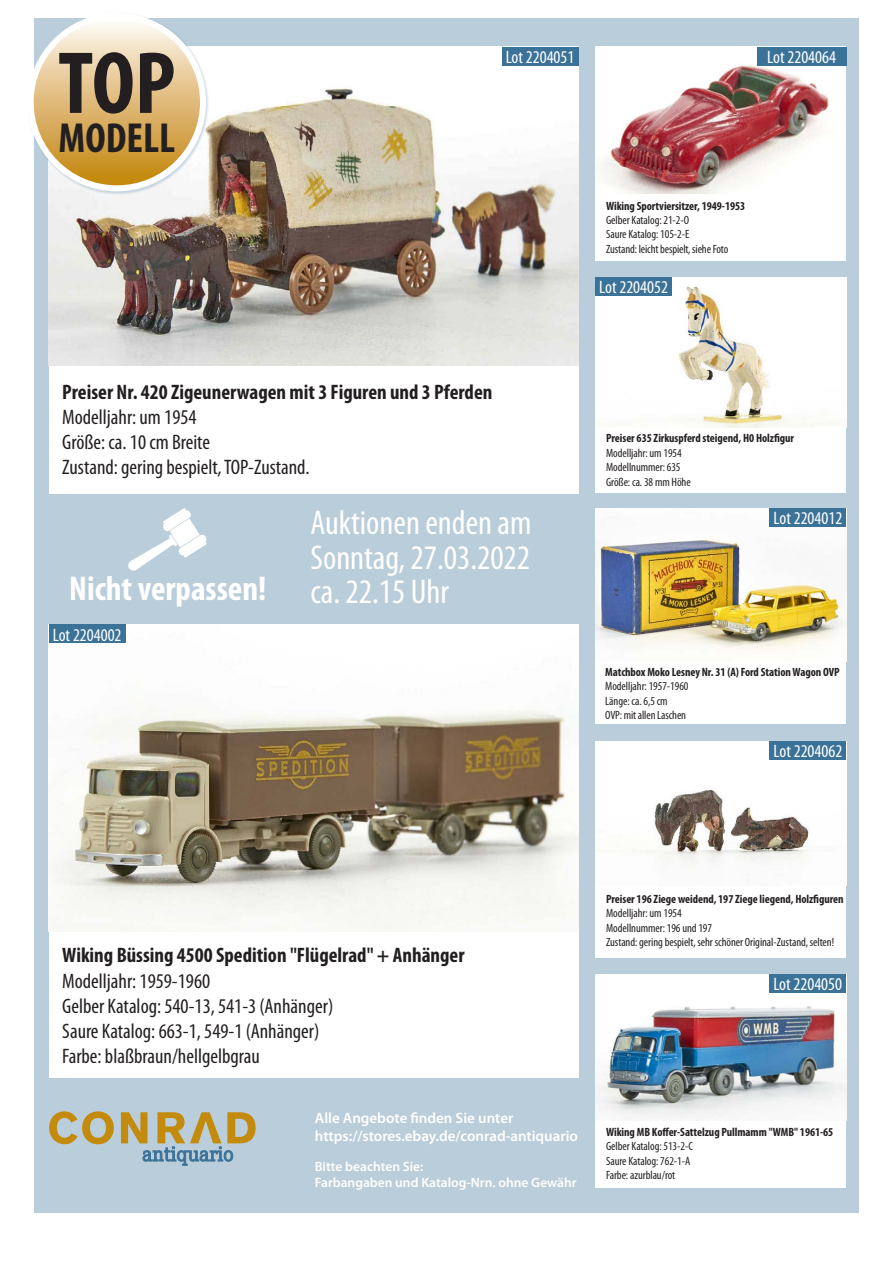
<style>
.page{position:relative;width:893px;height:1263px;background:#fff}
.page>*{position:absolute;margin:0;border:0;box-sizing:border-box;transform-origin:0 0}
.t1{font:700 condensed 88.95px "Myriad Pro";color:#231f20}
.t2{font:700 condensed 42.15px "Myriad Pro";color:#231f20}
.t3{font:condensed 34.5px/34.5px "Myriad Pro";color:#fff}
.t4{font:700 condensed 34.5px "Myriad Pro";color:#fff}
.t5{font:condensed 21px "Myriad Pro";color:#231f20}
.t6{font:700 condensed 21px/25.2px "Myriad Pro";color:#231f20}
.t7{font:condensed 18px "Myriad Pro";color:#fff}
.t8{font:600 15px "Myriad Pro";color:#fff}
.t9{font:600 13.5px "Myriad Pro";color:#fff}
.t10{font:condensed 12px "Myriad Pro";letter-spacing:-.005em;color:#231f20}
.t11{font:700 condensed 12px "Myriad Pro";letter-spacing:-.005em;color:#231f20}
.s1{font-weight:400}
</style>
<div class="page">
<div style="left:34px;top:18px;width:825px;height:1195px;background:#bacdda"></div>
<div style="left:49px;top:47px;width:529px;height:446px;background:#fff"></div>
<img style="left:49px;top:65px;width:529px;height:301px">
<div style="left:595px;top:191px;width:251px;height:69px;background:#fff"></div>
<svg style="left:49px;top:1111px;width:65px;height:33px"></svg>
<svg style="left:121px;top:1112px;width:135px;height:53px"></svg>
<div style="left:49px;top:624px;width:529px;height:453px;background:#fff"></div>
<img style="left:49px;top:625px;width:529px;height:307px">
<div style="left:595px;top:741px;width:251px;height:216px;background:#fff"></div>
<img style="left:632px;top:741px;width:177px;height:128px">
<div style="left:770px;top:741px;width:76px;height:19px;background:#3b7297"></div>
<div style="left:595px;top:1100px;width:251px;height:87px;background:#fff"></div>
<svg style="left:128px;top:508px;width:79px;height:63px"></svg>
<div style="left:595px;top:277px;width:251px;height:216px;background:#fff"></div>
<div style="left:49px;top:625px;width:76px;height:18px;background:#3b7297"></div>
<img style="left:671px;top:286px;width:168px;height:141px">
<div style="left:595px;top:277px;width:77px;height:19px;background:#3b7297"></div>
<div style="left:595px;top:508px;width:251px;height:216px;background:#fff"></div>
<img style="left:595px;top:508px;width:251px;height:142px">
<div style="left:770px;top:508px;width:76px;height:19px;background:#3b7297"></div>
<img style="left:595px;top:974px;width:251px;height:145px">
<div style="left:769px;top:974px;width:77px;height:18px;background:#3b7297"></div>
<div style="left:27px;top:12px;width:183px;height:183px;background:#3b7297;opacity:.25"></div>
<svg style="left:31px;top:16px;width:172px;height:172px;background:#e1bf82"></svg>
<div style="left:28px;top:13px;width:178px;height:178px;border:6px solid #fff;border-radius:50%"></div>
<div style="left:502px;top:47px;width:76px;height:18px;background:#3b7297"></div>
<img style="left:595px;top:47px;width:251px;height:146px">
<div style="left:757px;top:47px;width:89px;height:18px;background:#3b7297"></div>
<p class="t1" style="left:58px;top:28px;width:119px">TOP</p>
<p class="t2" style="left:59px;top:112px;width:118px">MODELL</p>
<p class="t7" style="left:506px;top:46px;width:70px">Lot 2204051</p>
<p class="t7" style="left:767px;top:46px;width:70px">Lot 2204064</p>
<p class="t11" style="left:606px;top:198px;width:141px">Wiking Sportviersitzer, 1949-1953</p>
<p class="t10" style="left:606px;top:213px;width:85px">Gelber Katalog: 21-2-O</p>
<p class="t10" style="left:606px;top:227px;width:85px">Saure Katalog: 105-2-E</p>
<p class="t10" style="left:606px;top:241px;width:124px">Zustand: leicht bespielt, siehe Foto</p>
<p class="t7" style="left:599px;top:277px;width:70px">Lot 2204052</p>
<p class="t6" style="left:62px;top:379px;width:432px">Preiser Nr. 420 Zigeunerwagen mit 3 Figuren und 3 Pferden</p>
<p class="t5" style="left:62px;top:404px;width:136px">Modelljahr: um 1954</p>
<p class="t5" style="left:62px;top:429px;width:149px">Größe: ca. 10 cm Breite</p>
<p class="t5" style="left:62px;top:455px;width:249px">Zustand: gering bespielt, TOP-Zustand.</p>
<p class="t3" style="left:310px;top:505px;width:223px">Auktionen enden am<br>Sonntag, 27.03.2022</p>
<p class="t3" style="left:310px;top:574px;width:140px">ca. 22.15 Uhr</p>
<p class="t4" style="left:69px;top:567px;width:199px">Nicht verpassen!</p>
<p class="t7" style="left:53px;top:624px;width:70px">Lot 2204002</p>
<p class="t11" style="left:606px;top:431px;width:189px">Preiser 635 Zirkuspferd steigend, H0 Holzfigur</p>
<p class="t10" style="left:606px;top:445px;width:77px">Modelljahr: um 1954</p>
<p class="t10" style="left:606px;top:460px;width:76px">Modellnummer: 635</p>
<p class="t10" style="left:606px;top:474px;width:86px">Größe: ca. 38 mm Höhe</p>
<p class="t7" style="left:774px;top:507px;width:70px">Lot 2204012</p>
<p class="t11" style="left:605px;top:664px;width:236px">Matchbox Moko Lesney Nr. 31 (A) Ford Station Wagon OVP</p>
<p class="t10" style="left:605px;top:679px;width:85px">Modelljahr: 1957-1960</p>
<p class="t10" style="left:605px;top:693px;width:64px">Länge: ca. 6,5 cm</p>
<p class="t10" style="left:605px;top:708px;width:82px">OVP: mit allen Laschen</p>
<p class="t7" style="left:774px;top:740px;width:70px">Lot 2204062</p>
<p class="t6" style="left:62px;top:942px;width:404px">Wiking Büssing 4500 Spedition "Flügelrad" + Anhänger<br><span class="s1">Modelljahr: 1959-1960</span></p>
<p class="t5" style="left:62px;top:993px;width:273px">Gelber Katalog: 540-13, 541-3 (Anhänger)</p>
<p class="t5" style="left:62px;top:1018px;width:259px">Saure Katalog: 663-1, 549-1 (Anhänger)</p>
<p class="t5" style="left:62px;top:1044px;width:199px">Farbe: blaßbraun/hellgelbgrau</p>
<p class="t8" style="left:315px;top:1108px;width:200px">Alle Angebote finden Sie unter</p>
<p class="t8" style="left:315px;top:1126px;width:265px">https://stores.ebay.de/conrad-antiquario</p>
<p class="t9" style="left:315px;top:1158px;width:110px">Bitte beachten Sie:</p>
<p class="t9" style="left:315px;top:1174px;width:263px">Farbangaben und Katalog-Nrn. ohne Gewähr</p>
<p class="t11" style="left:606px;top:891px;width:239px">Preiser 196 Ziege weidend, 197 Ziege liegend, Holzfiguren</p>
<p class="t10" style="left:606px;top:906px;width:77px">Modelljahr: um 1954</p>
<p class="t10" style="left:606px;top:920px;width:108px">Modellnummer: 196 und 197</p>
<p class="t10" style="left:606px;top:935px;width:230px">Zustand: gering bespielt, sehr schöner Original-Zustand, selten!</p>
<p class="t7" style="left:773px;top:973px;width:70px">Lot 2204050</p>
<p class="t11" style="left:606px;top:1124px;width:229px">Wiking MB Koffer-Sattelzug Pullmamm "WMB" 1961-65</p>
<p class="t10" style="left:606px;top:1139px;width:88px">Gelber Katalog: 513-2-C</p>
<p class="t10" style="left:606px;top:1153px;width:86px">Saure Katalog: 762-1-A</p>
<p class="t10" style="left:606px;top:1168px;width:71px">Farbe: azurblau/rot</p>
</div>
